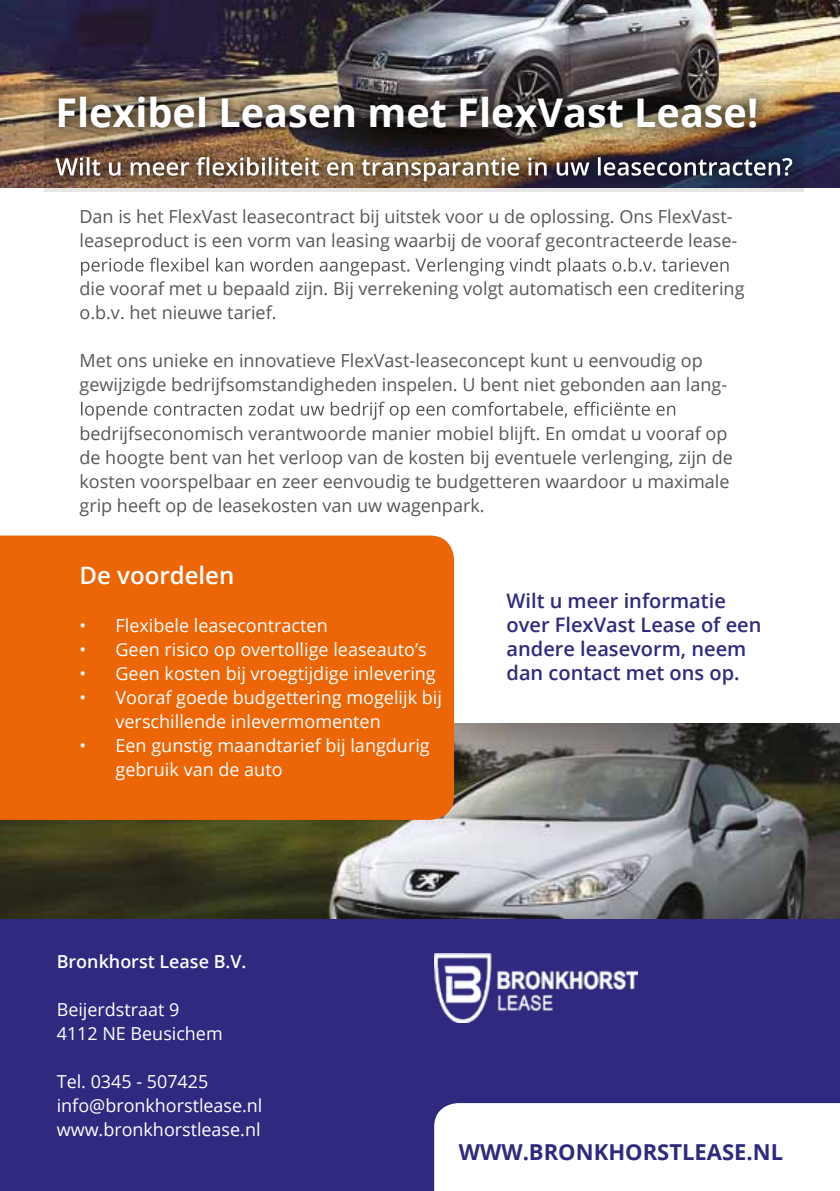
<style>
.page{position:relative;width:840px;height:1191px;background:#fff}
.page>*{position:absolute;margin:0;border:0;box-sizing:border-box;transform-origin:0 0}
.t1{font:700 39.6px "Open Sans";color:#fff}
.t2{font:600 24px "Open Sans";color:#fff}
.t3{font:700 22px "Open Sans";color:#2f2a7f}
.t4{font:600 20px/24px "Open Sans";color:#2f2a7f}
.t5{font:18px/24px "Open Sans";color:#575756}
.t6{font:18px/24px "Open Sans";color:#fff}
.t7{font:600 18px "Open Sans";color:#fff}
</style>
<div class="page">
<img style="left:0;top:723px;width:839px;height:196px">
<img style="left:0;top:0;width:839px;height:187px">
<div style="left:0;top:919px;width:839px;height:272px;background:#2f2a7f"></div>
<img style="left:434px;top:953px;width:202px;height:69px">
<img style="left:45px;top:85px;width:758px;height:107px">
<img style="left:55px;top:157px;width:736px;height:24px">
<svg style="left:81px;top:258px;width:647px;height:18px"></svg>
<svg style="left:81px;top:402px;width:593px;height:18px"></svg>
<div style="left:434px;top:1103px;width:405px;height:88px;background:#fff"></div>
<div style="left:0;top:535px;width:454px;height:285px;background:#ec6608"></div>
<h1 class="t1" style="left:55px;top:85px;width:704px">Flexibel Leasen met FlexVast Lease!</h1>
<p class="t5" style="left:79px;top:204px;width:659px">Dan is het FlexVast leasecontract bij uitstek voor u de oplossing. Ons FlexVast&shy;leaseproduct is een vorm van leasing waarbij de vooraf gecontracteerde lease-</p>
<p class="t5" style="left:79px;top:276px;width:666px">die vooraf met u bepaald zijn. Bij verrekening volgt automatisch een creditering o.b.v. het nieuwe tarief.</p>
<p class="t5" style="left:79px;top:348px;width:649px">Met ons unieke en innovatieve FlexVast-leaseconcept kunt u eenvoudig op gewijzigde bedrijfsomstandigheden inspelen. U bent niet gebonden aan lang-</p>
<p class="t5" style="left:79px;top:420px;width:654px">bedrijfseconomisch verantwoorde manier mobiel blijft. En omdat u vooraf op de hoogte bent van het verloop van de kosten bij eventuele verlenging, zijn de kosten voorspelbaar en zeer eenvoudig te budgetteren waardoor u maximale grip heeft op de leasekosten van uw wagenpark.</p>
<h2 class="t2" style="left:79px;top:558px;width:156px">De voordelen</h2>
<p class="t6" style="left:79px;top:612px;width:250px">• Flexibele leasecontracten</p>
<p class="t6" style="left:79px;top:636px;width:348px">• Geen risico op overtollige leaseauto’s</p>
<p class="t6" style="left:79px;top:660px;width:357px">• Geen kosten bij vroegtijdige inlevering</p>
<p class="t6" style="left:115px;top:684px;width:328px;text-indent:-36px">• Vooraf goede budgettering mogelijk bij verschillende inlevermomenten</p>
<p class="t6" style="left:115px;top:732px;width:315px;text-indent:-36px">• Een gunstig maandtarief bij langdurig gebruik van de auto</p>
<p class="t4" style="left:506px;top:588px;width:256px">Wilt u meer informatie over FlexVast Lease of een andere leasevorm, neem dan contact met ons op.</p>
<p class="t7" style="left:57px;top:948px;width:191px">Bronkhorst Lease B.V.</p>
<p class="t6" style="left:57px;top:996px;width:167px">Beijerdstraat 9<br>4112 NE Beusichem</p>
<p class="t6" style="left:57px;top:1068px;width:207px">Tel. 0345 - 507425 info@bronkhorstlease.nl www.bronkhorstlease.nl</p>
<p class="t3" style="left:458px;top:1136px;width:326px">WWW.BRONKHORSTLEASE.NL</p>
</div>
